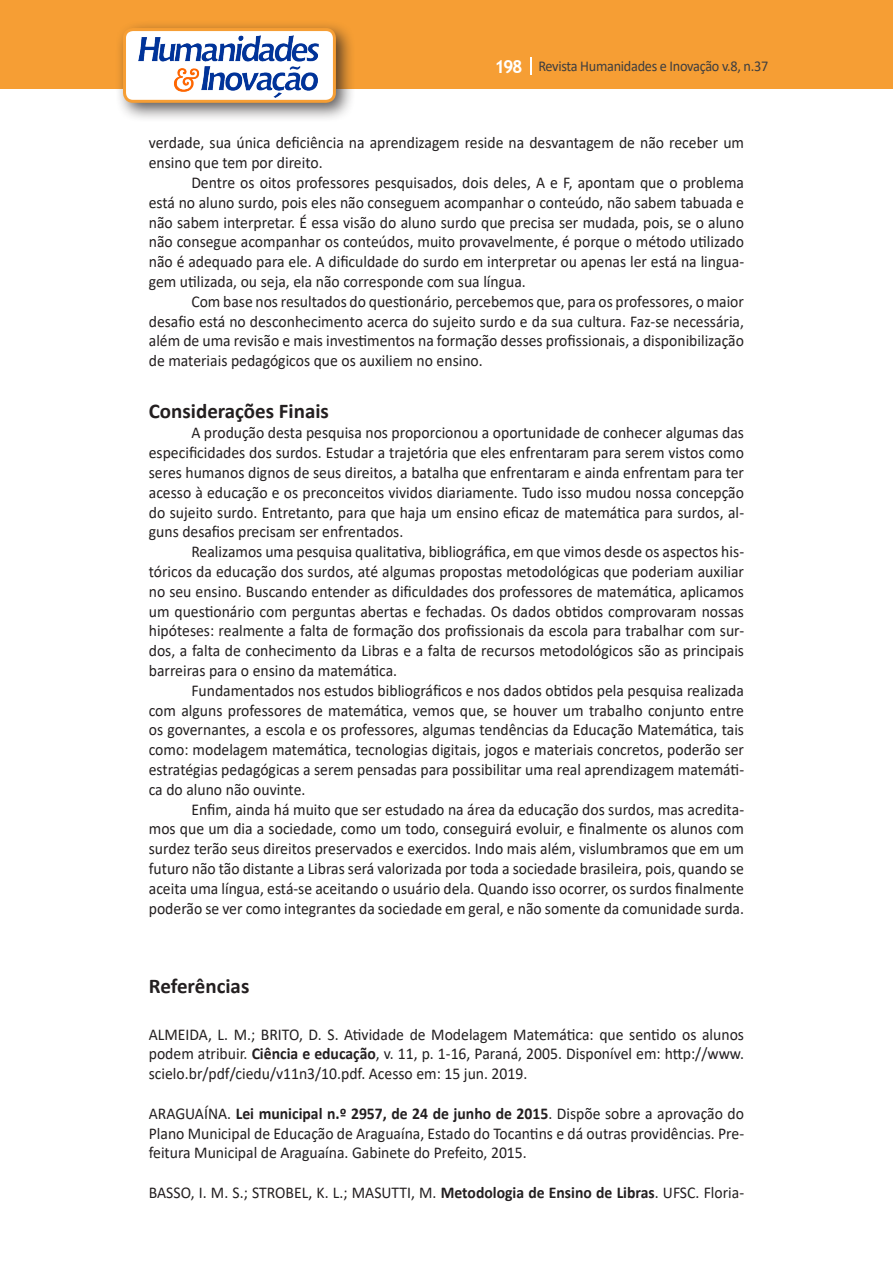
<style>
.page{position:relative;width:893px;height:1263px;background:#fff}
.page>*{position:absolute;margin:0;border:0;box-sizing:border-box;transform-origin:0 0}
.Titulo_2{font:700 21px "Calibri";color:#231f20}
.Texto{font:16.5px/19.8px "Calibri";color:#231f20;text-align:justify;scale:.95 1}
.t1{font:15px "Calibri";letter-spacing:-.02em;color:#3e3e3f;scale:.95 1}
.s1{font-family:"Trebuchet MS";font-weight:700;font-size:18px;color:#fff}
.s2{font-weight:700}
</style>
<div class="page">
<div style="left:0;top:0;width:893px;height:88px;background:#f69e34"></div>
<svg style="left:530px;top:57px;width:2px;height:18px"></svg>
<div style="left:115px;top:20px;width:241px;height:103px;background:#231f20;opacity:.75"></div>
<div style="left:125px;top:30px;width:209px;height:71px;background:#fff;border-radius:9px"></div>
<img style="left:138px;top:35px;width:181px;height:62px">
<div style="left:123px;top:28px;width:213px;height:75px;border:3px solid #f69e34;border-radius:9px"></div>
<p class="t1" style="left:495px;top:56px;width:290px"><span class="s1">198</span> Revista Humanidades e Inovação v.8, n.37</p>
<p class="Texto" style="left:149px;top:133px;width:628px">verdade, sua única deficiência na aprendizagem reside na desvantagem de não receber um ensino que tem por direito.</p>
<p class="Texto" style="left:149px;top:172px;width:628px;text-indent:43px">Dentre os oitos professores pesquisados, dois deles, A e F, apontam que o problema está no aluno surdo, pois eles não conseguem acompanhar o conteúdo, não sabem tabuada e não sabem interpretar. É essa visão do aluno surdo que precisa ser mudada, pois, se o aluno não consegue acompanhar os conteúdos, muito provavelmente, é porque o método utilizado não é adequado para ele. A dificuldade do surdo em interpretar ou apenas ler está na lingua&shy;gem utilizada, ou seja, ela não corresponde com sua língua.</p>
<p class="Texto" style="left:149px;top:291px;width:628px;text-indent:43px">Com base nos resultados do questionário, percebemos que, para os professores, o maior desafio está no desconhecimento acerca do sujeito surdo e da sua cultura. Faz-se necessária, além de uma revisão e mais investimentos na formação desses profissionais, a disponibilização de materiais pedagógicos que os auxiliem no ensino.</p>
<p class="Titulo_2" style="left:149px;top:397px;width:182px">Considerações Finais</p>
<p class="Texto" style="left:149px;top:422px;width:628px;text-indent:43px">A produção desta pesquisa nos proporcionou a oportunidade de conhecer algumas das especificidades dos surdos. Estudar a trajetória que eles enfrentaram para serem vistos como seres humanos dignos de seus direitos, a batalha que enfrentaram e ainda enfrentam para ter acesso à educação e os preconceitos vividos diariamente. Tudo isso mudou nossa concepção do sujeito surdo. Entretanto, para que haja um ensino eficaz de matemática para surdos, al&shy;guns desafios precisam ser enfrentados.</p>
<p class="Texto" style="left:149px;top:541px;width:628px;text-indent:43px">Realizamos uma pesquisa qualitativa, bibliográfica, em que vimos desde os aspectos his&shy;tóricos da educação dos surdos, até algumas propostas metodológicas que poderiam auxiliar no seu ensino. Buscando entender as dificuldades dos professores de matemática, aplicamos um questionário com perguntas abertas e fechadas. Os dados obtidos comprovaram nossas hipóteses: realmente a falta de formação dos profissionais da escola para trabalhar com sur&shy;dos, a falta de conhecimento da Libras e a falta de recursos metodológicos são as principais barreiras para o ensino da matemática.</p>
<p class="Texto" style="left:149px;top:680px;width:628px;text-indent:43px">Fundamentados nos estudos bibliográficos e nos dados obtidos pela pesquisa realizada com alguns professores de matemática, vemos que, se houver um trabalho conjunto entre os governantes, a escola e os professores, algumas tendências da Educação Matemática, tais como: modelagem matemática, tecnologias digitais, jogos e materiais concretos, poderão ser estratégias pedagógicas a serem pensadas para possibilitar uma real aprendizagem matemáti&shy;ca do aluno não ouvinte.</p>
<p class="Texto" style="left:149px;top:799px;width:628px;text-indent:43px">Enfim, ainda há muito que ser estudado na área da educação dos surdos, mas acredita&shy;mos que um dia a sociedade, como um todo, conseguirá evoluir, e finalmente os alunos com surdez terão seus direitos preservados e exercidos. Indo mais além, vislumbramos que em um futuro não tão distante a Libras será valorizada por toda a sociedade brasileira, pois, quando se aceita uma língua, está-se aceitando o usuário dela. Quando isso ocorrer, os surdos finalmente poderão se ver como integrantes da sociedade em geral, e não somente da comunidade surda.</p>
<p class="Titulo_2" style="left:149px;top:971px;width:102px">Referências</p>
<p class="Texto" style="left:149px;top:1024px;width:628px">ALMEIDA, L. M.; BRITO, D. S. Atividade de Modelagem Matemática: que sentido os alunos podem atribuir. <span class="s2">Ciência e educação</span>, v. 11, p. 1-16, Paraná, 2005. Disponível em: http://www. scielo.br/pdf/ciedu/v11n3/10.pdf. Acesso em: 15 jun. 2019.</p>
<p class="Texto" style="left:149px;top:1103px;width:628px">ARAGUAÍNA. <span class="s2">Lei municipal n.º 2957, de 24 de junho de 2015</span>. Dispõe sobre a aprovação do Plano Municipal de Educação de Araguaína, Estado do Tocantins e dá outras providências. Pre&shy;feitura Municipal de Araguaína. Gabinete do Prefeito, 2015.</p>
<p class="Texto" style="left:149px;top:1182px;width:628px">BASSO, I. M. S.; STROBEL, K. L.; MASUTTI, M. <span class="s2">Metodologia de Ensino de Libras</span>. UFSC. Floria-</p>
</div>
